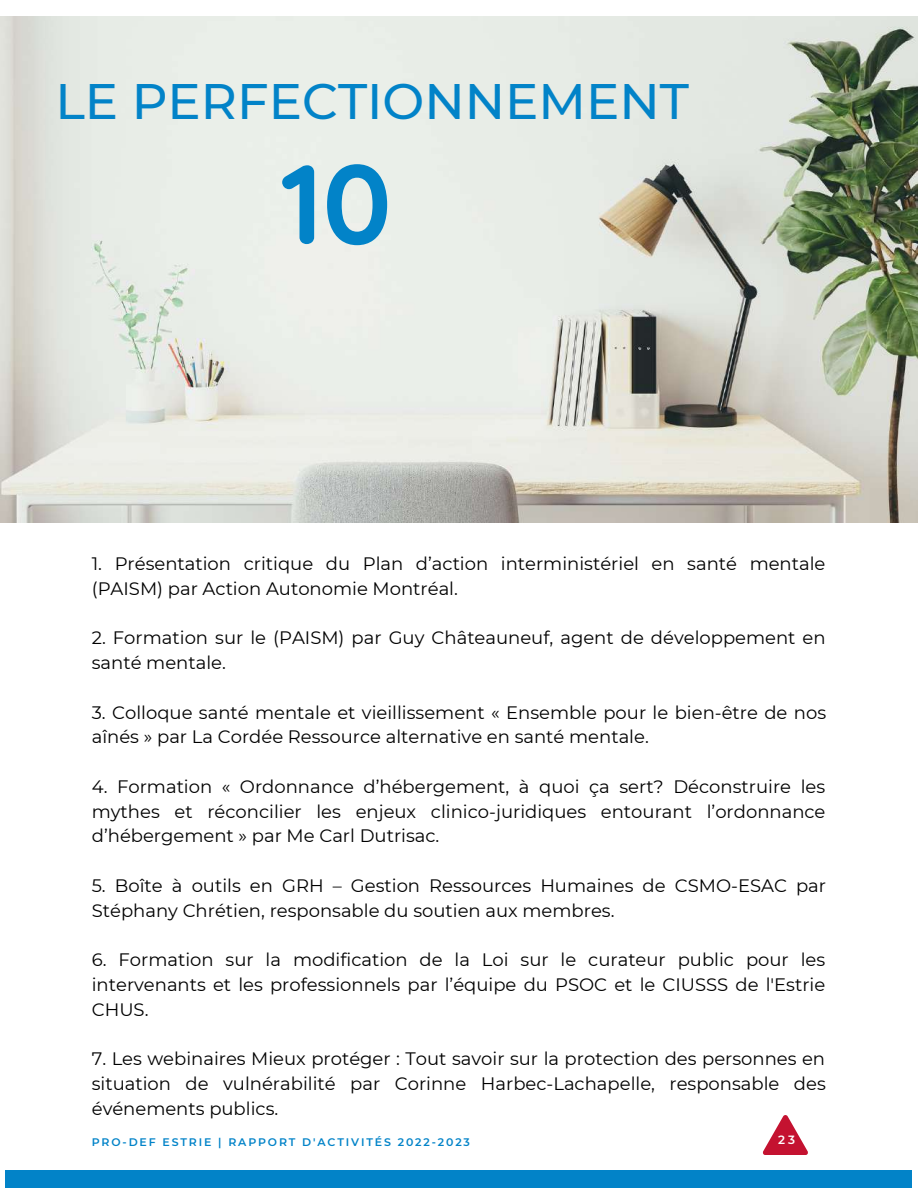
<style>
.page{position:relative;width:918px;height:1188px;background:#fff}
.page>*{position:absolute;margin:0;border:0;box-sizing:border-box;transform-origin:0 0}
.t1{font:700 112.5px "Quicksand";color:#0283c8}
.t2{font:500 49.8px "Montserrat";color:#0283c8}
.t3{font:18px/24.8px "Montserrat";color:#000}
.t4{font:600 12px "Montserrat";color:#fff}
.t5{font:600 10.95px "Montserrat";letter-spacing:.17em;color:#0283c8}
</style>
<div class="page">
<div style="left:6px;top:1170px;width:906px;height:18px;background:#0283c8"></div>
<img style="left:0;top:16px;width:918px;height:507px">
<svg style="left:763px;top:1115px;width:45px;height:40px"></svg>
<h2 class="t2" style="left:55px;top:71px;width:635px">LE PERFECTIONNEMENT</h2>
<h1 class="t1" style="left:282px;top:132px;width:112px">10</h1>
<p class="t3" style="left:92px;top:551px;width:735px">1. Présentation critique du Plan d’action interministériel en santé mentale (PAISM) par Action Autonomie Montréal.</p>
<p class="t3" style="left:92px;top:626px;width:735px">2. Formation sur le (PAISM) par Guy Châteauneuf, agent de développement en santé mentale.</p>
<p class="t3" style="left:92px;top:700px;width:736px">3. Colloque santé mentale et vieillissement « Ensemble pour le bien-être de nos aînés » par La Cordée Ressource alternative en santé mentale.</p>
<p class="t3" style="left:92px;top:774px;width:735px;text-align:justify">4. Formation « Ordonnance d’hébergement, à quoi ça sert? Déconstruire les mythes et réconcilier les enjeux clinico-juridiques entourant l’ordonnance d’hébergement » par Me Carl Dutrisac.</p>
<p class="t3" style="left:92px;top:873px;width:736px">5. Boîte à outils en GRH – Gestion Ressources Humaines de CSMO-ESAC par<br>Stéphany Chrétien, responsable du soutien aux membres.</p>
<p class="t3" style="left:92px;top:947px;width:735px;text-align:justify">6. Formation sur la modification de la Loi sur le curateur public pour les intervenants et les professionnels par l’équipe du PSOC et le CIUSSS de l'Estrie CHUS.</p>
<p class="t3" style="left:92px;top:1046px;width:736px;text-align:justify">7. Les webinaires Mieux protéger : Tout savoir sur la protection des personnes en situation de vulnérabilité par Corinne Harbec-Lachapelle, responsable des événements publics.</p>
<p class="t5" style="left:92px;top:1135px;width:380px">PRO-DEF ESTRIE | RAPPORT D'ACTIVITÉS 2022-2023</p>
<p class="t4" style="left:778px;top:1132px;width:18px">23</p>
</div>
